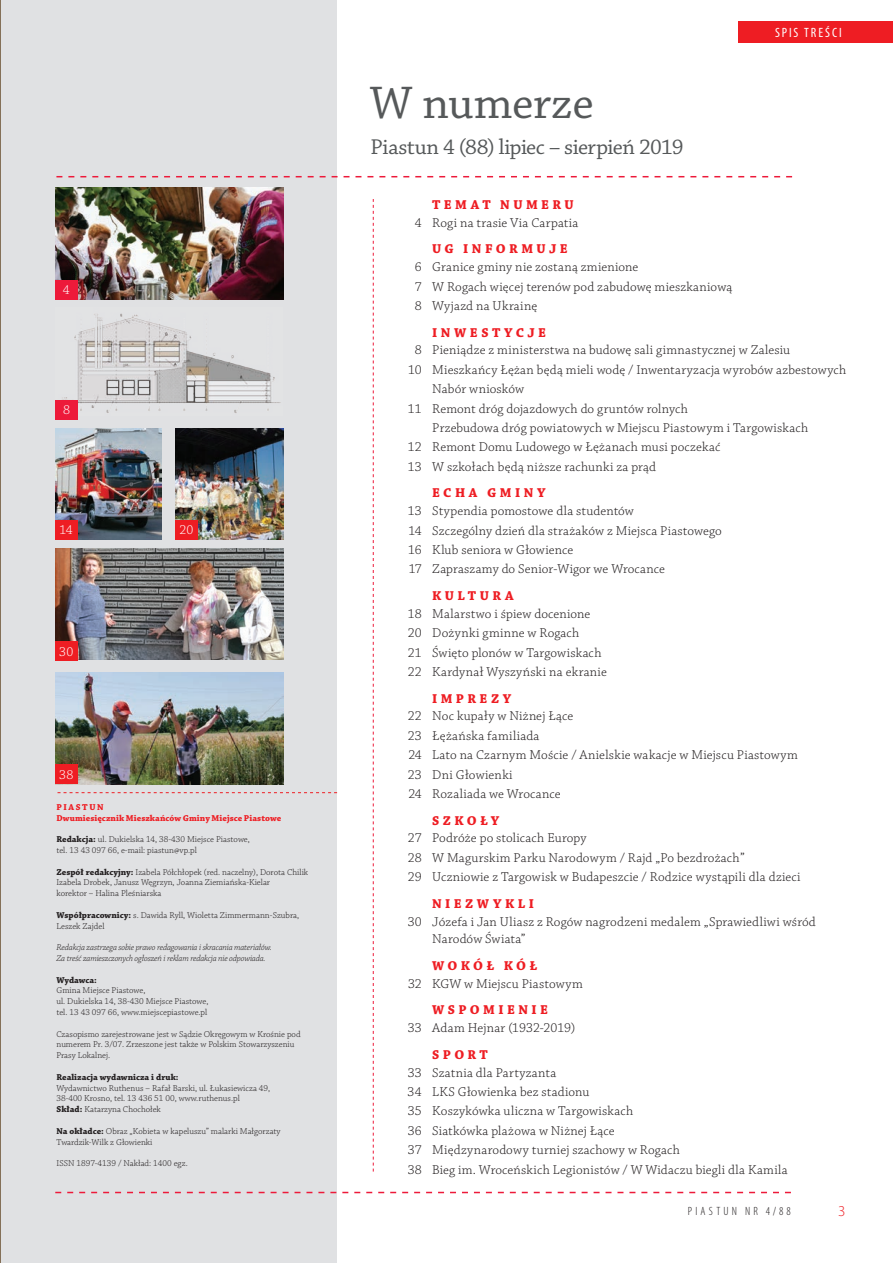
<style>
.page{position:relative;width:893px;height:1263px;background:#fff}
.page>*{position:absolute;margin:0;border:0;box-sizing:border-box;transform-origin:0 0}
.tytuł_artykułu_mniej{font:48px "Chaparral Pro";letter-spacing:-.005em;color:#56595a}
.tytuł_artykułu_mniej-2{font:22.5px "Chaparral Pro";letter-spacing:-.02em;color:#56595a}
.paginacja{font:300 15px "Myriad Pro";color:#ee1d23}
.spis_treści__pozycja{font:300 13.5px/17.7px "Chaparral Pro";letter-spacing:.01em;color:#231f20}
.spis_treści__sekcja{font:700 13.5px "Chaparral Pro";letter-spacing:.255em;color:#ee1d23}
.żywa_pagina__sekcja{font:condensed 13.5px "Myriad Pro";letter-spacing:.145em;color:#fff}
.spis_treści__pozycja-2{font:300 13.5px "Chaparral Pro";letter-spacing:.005em;color:#fff}
.żywa_pagina__piastun{font:300 condensed 12px "Myriad Pro";letter-spacing:.27em;color:#231f20}
.t1{font:300 9px/10.8px "Chaparral Pro";color:#231f20}
.t2{font:italic 300 9px/10.8px "Chaparral Pro";letter-spacing:-.02em;color:#231f20}
.t3{font:700 9px "Chaparral Pro";letter-spacing:.01em;color:#ee1d23}
.t4{font:700 9px "Chaparral Pro";letter-spacing:.18em;color:#ee1d23}
.s1{font-weight:700}
</style>
<div class="page">
<hr style="left:0;top:0;width:1px;height:1263px;background:#847058">
<div style="left:1px;top:0;width:336px;height:1263px;background:#e0e1e3"></div>
<img style="left:62px;top:313px;width:219px;height:100px">
<img style="left:55px;top:429px;width:107px;height:110px">
<img style="left:175px;top:429px;width:108px;height:110px">
<img style="left:55px;top:549px;width:228px;height:110px">
<img style="left:55px;top:672px;width:228px;height:112px">
<div style="left:738px;top:21px;width:155px;height:22px;background:#ee1d23"></div>
<img style="left:55px;top:187px;width:228px;height:112px">
<svg style="left:56px;top:176px;width:736px;height:1px"></svg>
<svg style="left:58px;top:792px;width:279px;height:1px"></svg>
<svg style="left:55px;top:1192px;width:736px;height:1px"></svg>
<svg style="left:373px;top:199px;width:1px;height:972px"></svg>
<div style="left:55px;top:280px;width:23px;height:19px;background:#ed1a3a"></div>
<div style="left:55px;top:400px;width:23px;height:19px;background:#ed1a3a"></div>
<div style="left:55px;top:520px;width:23px;height:19px;background:#ee1d23"></div>
<div style="left:55px;top:641px;width:23px;height:20px;background:#ee1d23"></div>
<div style="left:55px;top:765px;width:23px;height:19px;background:#ee1d23"></div>
<div style="left:175px;top:520px;width:23px;height:19px;background:#ee1d23"></div>
<p class="spis_treści__pozycja-2" style="left:63px;top:283px;width:8px">4</p>
<p class="spis_treści__pozycja-2" style="left:63px;top:403px;width:8px">8</p>
<p class="spis_treści__pozycja-2" style="left:59px;top:523px;width:15px">14</p>
<p class="spis_treści__pozycja-2" style="left:59px;top:644px;width:16px">30</p>
<p class="spis_treści__pozycja-2" style="left:59px;top:767px;width:16px">38</p>
<p class="spis_treści__pozycja-2" style="left:179px;top:523px;width:15px">20</p>
<p class="t4" style="left:56px;top:801px;width:49px">PIASTUN</p>
<p class="t3" style="left:56px;top:812px;width:226px">Dwumiesięcznik Mieszkańców Gminy Miejsce Piastowe</p>
<p class="t1" style="left:56px;top:834px;width:195px"><span class="s1">Redakcja:</span> ul. Dukielska 14, 38-430 Miejsce Piastowe,</p>
<p class="t1" style="left:56px;top:845px;width:142px">tel. 13 43 097 66, e-mail: piastun@vp.pl</p>
<p class="t1" style="left:56px;top:867px;width:253px"><span class="s1">Zespół redakcyjny:</span> Izabela Półchłopek (red. naczelny), Dorota Chilik<br>Izabela Drobek, Janusz Węgrzyn, Joanna Ziemiańska-Kielar<br>korektor – Halina Pleśniarska</p>
<p class="t1" style="left:56px;top:910px;width:244px"><span class="s1">Współpracownicy:</span> s. Dawida Ryll, Wioletta Zimmermann-Szubra,<br>Leszek Zajdel</p>
<p class="t2" style="left:56px;top:942px;width:217px">Redakcja zastrzega sobie prawo redagowania i skracania materiałów.<br>Za treść zamieszczonych ogłoszeń i reklam redakcja nie odpowiada.</p>
<p class="t1" style="left:56px;top:975px;width:91px"><span class="s1">Wydawca:<br></span>Gmina Miejsce Piastowe,</p>
<p class="t1" style="left:56px;top:996px;width:154px">ul. Dukielska 14, 38-430 Miejsce Piastowe,</p>
<p class="t1" style="left:56px;top:1007px;width:152px">tel. 13 43 097 66, www.miejscepiastowe.pl</p>
<p class="t1" style="left:56px;top:1029px;width:246px">Czasopismo zarejestrowane jest w Sądzie Okręgowym w Krośnie pod numerem Pr. 3/07. Zrzeszone jest także w Polskim Stowarzyszeniu<br>Prasy Lokalnej.</p>
<p class="t1" style="left:56px;top:1072px;width:215px"><span class="s1">Realizacja wydawnicza i druk:<br></span>Wydawnictwo Ruthenus – Rafał Barski, ul. Łukasiewicza 49,<br>38-400 Krosno, tel. 13 436 51 00, www.ruthenus.pl</p>
<p class="t1" style="left:56px;top:1104px;width:106px"><span class="s1">Skład:</span> Katarzyna Chochołek</p>
<p class="t1" style="left:56px;top:1126px;width:226px"><span class="s1">Na okładce:</span> Obraz „Kobieta w kapeluszu” malarki Małgorzaty<br>Twardzik-Wilk z Głowienki</p>
<p class="t1" style="left:56px;top:1158px;width:133px">ISSN 1897-4139 / Nakład: 1400 egz.</p>
<p class="tytuł_artykułu_mniej" style="left:370px;top:76px;width:226px">W numerze</p>
<p class="tytuł_artykułu_mniej-2" style="left:370px;top:134px;width:315px">Piastun 4 (88) lipiec – sierpień 2019</p>
<p class="żywa_pagina__sekcja" style="left:775px;top:24px;width:68px">SPIS TREŚCI</p>
<p class="spis_treści__sekcja" style="left:432px;top:197px;width:143px">TEMAT NUMERU</p>
<p class="spis_treści__pozycja" style="left:415px;top:214px;width:165px">4 Rogi na trasie Via Carpatia</p>
<p class="spis_treści__sekcja" style="left:432px;top:241px;width:137px">UG INFORMUJE</p>
<p class="spis_treści__pozycja" style="left:415px;top:259px;width:225px">6 Granice gminy nie zostaną zmienione</p>
<p class="spis_treści__pozycja" style="left:415px;top:278px;width:319px">7 W Rogach więcej terenów pod zabudowę mieszkaniową</p>
<p class="spis_treści__pozycja" style="left:415px;top:297px;width:124px">8 Wyjazd na Ukrainę</p>
<p class="spis_treści__sekcja" style="left:432px;top:324px;width:116px">INWESTYCJE</p>
<p class="spis_treści__pozycja" style="left:415px;top:342px;width:377px">8 Pieniądze z ministerstwa na budowę sali gimnastycznej w Zalesiu</p>
<p class="spis_treści__pozycja" style="left:408px;top:361px;width:440px">10 Mieszkańcy Łężan będą mieli wodę / Inwentaryzacja wyrobów azbestowych</p>
<p class="spis_treści__pozycja" style="left:432px;top:381px;width:93px">Nabór wniosków</p>
<p class="spis_treści__pozycja" style="left:408px;top:400px;width:282px">11 Remont dróg dojazdowych do gruntów rolnych</p>
<p class="spis_treści__pozycja" style="left:432px;top:419px;width:378px">Przebudowa dróg powiatowych w Miejscu Piastowym i Targowiskach</p>
<p class="spis_treści__pozycja" style="left:408px;top:439px;width:314px">12 Remont Domu Ludowego w Łężanach musi poczekać</p>
<p class="spis_treści__pozycja" style="left:408px;top:458px;width:250px">13 W szkołach będą niższe rachunki za prąd</p>
<p class="spis_treści__sekcja" style="left:432px;top:485px;width:115px">ECHA GMINY</p>
<p class="spis_treści__pozycja" style="left:408px;top:503px;width:228px">13 Stypendia pomostowe dla studentów</p>
<p class="spis_treści__pozycja" style="left:408px;top:522px;width:315px">14 Szczególny dzień dla strażaków z Miejsca Piastowego</p>
<p class="spis_treści__pozycja" style="left:408px;top:541px;width:167px">16 Klub seniora w Głowience</p>
<p class="spis_treści__pozycja" style="left:409px;top:561px;width:258px">17 Zapraszamy do Senior-Wigor we Wrocance</p>
<p class="spis_treści__sekcja" style="left:432px;top:588px;width:83px">KULTURA</p>
<p class="spis_treści__pozycja" style="left:408px;top:605px;width:184px">18 Malarstwo i śpiew docenione</p>
<p class="spis_treści__pozycja" style="left:408px;top:625px;width:173px">20 Dożynki gminne w Rogach</p>
<p class="spis_treści__pozycja" style="left:408px;top:644px;width:195px">21 Święto plonów w Targowiskach</p>
<p class="spis_treści__pozycja" style="left:408px;top:663px;width:201px">22 Kardynał Wyszyński na ekranie</p>
<p class="spis_treści__sekcja" style="left:432px;top:690px;width:81px">IMPREZY</p>
<p class="spis_treści__pozycja" style="left:408px;top:708px;width:167px">22 Noc kupały w Niżnej Łące</p>
<p class="spis_treści__pozycja" style="left:408px;top:727px;width:133px">23 Łężańska familiada</p>
<p class="spis_treści__pozycja" style="left:408px;top:747px;width:391px">24 Lato na Czarnym Moście / Anielskie wakacje w Miejscu Piastowym</p>
<p class="spis_treści__pozycja" style="left:408px;top:766px;width:106px">23 Dni Głowienki</p>
<p class="spis_treści__pozycja" style="left:408px;top:785px;width:154px">24 Rozaliada we Wrocance</p>
<p class="spis_treści__sekcja" style="left:432px;top:812px;width:69px">SZKOŁY</p>
<p class="spis_treści__pozycja" style="left:408px;top:830px;width:180px">27 Podróże po stolicach Europy</p>
<p class="spis_treści__pozycja" style="left:408px;top:849px;width:338px">28 W Magurskim Parku Narodowym / Rajd „Po bezdrożach”</p>
<p class="spis_treści__pozycja" style="left:408px;top:869px;width:394px">29 Uczniowie z Targowisk w Budapeszcie / Rodzice wystąpili dla dzieci</p>
<p class="spis_treści__sekcja" style="left:432px;top:896px;width:103px">NIEZWYKLI</p>
<p class="spis_treści__pozycja" style="left:432px;top:913px;width:385px;text-indent:-25px">30 Józefa i Jan Uliasz z Rogów nagrodzeni medalem „Sprawiedliwi wśród<br>Narodów Świata”</p>
<p class="spis_treści__sekcja" style="left:432px;top:958px;width:107px">WOKÓŁ KÓŁ</p>
<p class="spis_treści__pozycja" style="left:408px;top:975px;width:176px">32 KGW w Miejscu Piastowym</p>
<p class="spis_treści__sekcja" style="left:432px;top:1002px;width:117px">WSPOMIENIE</p>
<p class="spis_treści__pozycja" style="left:408px;top:1020px;width:169px">33 Adam Hejnar (1932-2019)</p>
<p class="spis_treści__sekcja" style="left:432px;top:1047px;width:57px">SPORT</p>
<p class="spis_treści__pozycja" style="left:408px;top:1064px;width:150px">33 Szatnia dla Partyzanta</p>
<p class="spis_treści__pozycja" style="left:408px;top:1083px;width:183px">34 LKS Głowienka bez stadionu</p>
<p class="spis_treści__pozycja" style="left:408px;top:1103px;width:227px">35 Koszykówka uliczna w Targowiskach</p>
<p class="spis_treści__pozycja" style="left:408px;top:1122px;width:208px">36 Siatkówka plażowa w Niżnej Łące</p>
<p class="spis_treści__pozycja" style="left:408px;top:1142px;width:273px">37 Międzynarodowy turniej szachowy w Rogach</p>
<p class="spis_treści__pozycja" style="left:408px;top:1161px;width:382px">38 Bieg im. Wroceńskich Legionistów / W Widaczu biegli dla Kamila</p>
<p class="żywa_pagina__piastun" style="left:688px;top:1204px;width:105px">PIASTUN NR 4/88</p>
<p class="paginacja" style="left:838px;top:1203px;width:9px">3</p>
</div>
